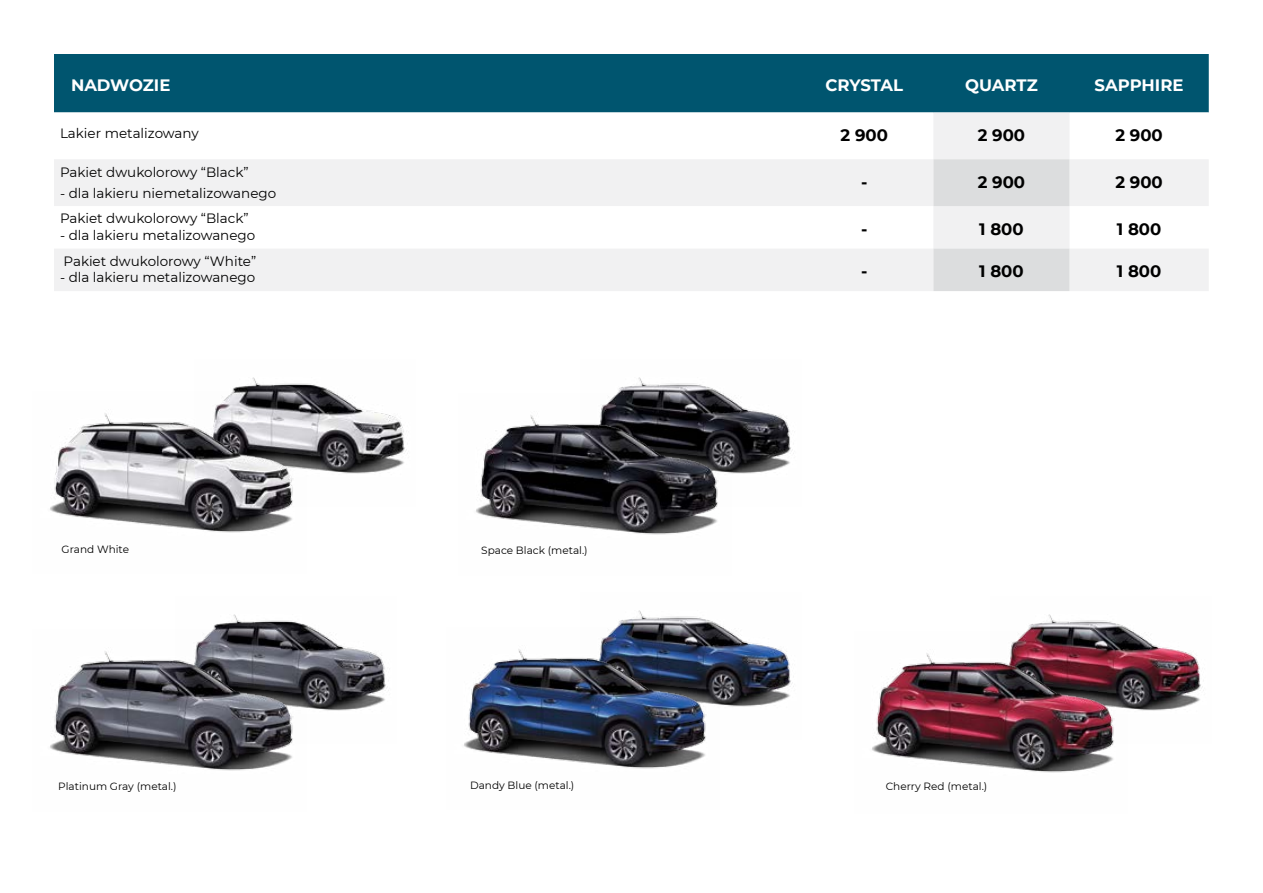
<style>
.page{position:relative;width:1263px;height:893px;background:#fff}
.page>*{position:absolute;margin:0;border:0;box-sizing:border-box;transform-origin:0 0}
.t1{font:700 16.5px "Montserrat";color:#000}
.t2{font:700 16.5px "Montserrat";color:#fff}
.t3{font:13.5px "Montserrat";color:#000}
.t4{font:10.5px "Montserrat";color:#000}
</style>
<div class="page">
<img style="left:212px;top:614px;width:177px;height:97px">
<img style="left:50px;top:630px;width:256px;height:141px">
<img style="left:616px;top:610px;width:178px;height:97px">
<img style="left:464px;top:628px;width:256px;height:141px">
<img style="left:1027px;top:614px;width:177px;height:97px">
<img style="left:872px;top:631px;width:255px;height:142px">
<img style="left:617px;top:377px;width:177px;height:97px">
<img style="left:476px;top:393px;width:256px;height:142px">
<div style="left:54px;top:54px;width:1155px;height:58px;background:#00556f"></div>
<svg style="left:54px;top:112px;width:1155px;height:179px"></svg>
<div style="left:54px;top:159px;width:1155px;height:47px;background:#f1f1f2"></div>
<svg style="left:933px;top:159px;width:136px;height:132px"></svg>
<img style="left:232px;top:377px;width:176px;height:97px">
<img style="left:50px;top:392px;width:256px;height:141px">
<p class="t2" style="left:71px;top:73px;width:101px">NADWOZIE</p>
<p class="t2" style="left:825px;top:73px;width:79px">CRYSTAL</p>
<p class="t2" style="left:965px;top:73px;width:74px">QUARTZ</p>
<p class="t2" style="left:1095px;top:73px;width:90px">SAPPHIRE</p>
<p class="t3" style="left:60px;top:124px;width:140px">Lakier metalizowany</p>
<p class="t1" style="left:841px;top:123px;width:49px">2 900</p>
<p class="t1" style="left:978px;top:123px;width:49px">2 900</p>
<p class="t1" style="left:1115px;top:123px;width:49px">2 900</p>
<p class="t3" style="left:60px;top:163px;width:190px">Pakiet dwukolorowy “Black”</p>
<p class="t3" style="left:60px;top:184px;width:218px">- dla lakieru niemetalizowanego</p>
<p class="t1" style="left:861px;top:170px;width:8px">-</p>
<p class="t1" style="left:978px;top:170px;width:49px">2 900</p>
<p class="t1" style="left:1115px;top:170px;width:49px">2 900</p>
<p class="t3" style="left:60px;top:209px;width:190px">Pakiet dwukolorowy “Black”</p>
<p class="t3" style="left:60px;top:225px;width:197px">- dla lakieru metalizowanego</p>
<p class="t1" style="left:861px;top:217px;width:8px">-</p>
<p class="t1" style="left:979px;top:217px;width:46px">1 800</p>
<p class="t1" style="left:1117px;top:217px;width:46px">1 800</p>
<p class="t3" style="left:64px;top:252px;width:194px">Pakiet dwukolorowy “White”</p>
<p class="t3" style="left:60px;top:268px;width:197px">- dla lakieru metalizowanego</p>
<p class="t1" style="left:861px;top:260px;width:8px">-</p>
<p class="t1" style="left:979px;top:260px;width:46px">1 800</p>
<p class="t1" style="left:1117px;top:260px;width:46px">1 800</p>
<p class="t4" style="left:62px;top:542px;width:69px">Grand White</p>
<p class="t4" style="left:481px;top:543px;width:108px">Space Black (metal.)</p>
<p class="t4" style="left:58px;top:779px;width:120px">Platinum Gray (metal.)</p>
<p class="t4" style="left:470px;top:778px;width:106px">Dandy Blue (metal.)</p>
<p class="t4" style="left:886px;top:779px;width:103px">Cherry Red (metal.)</p>
</div>
